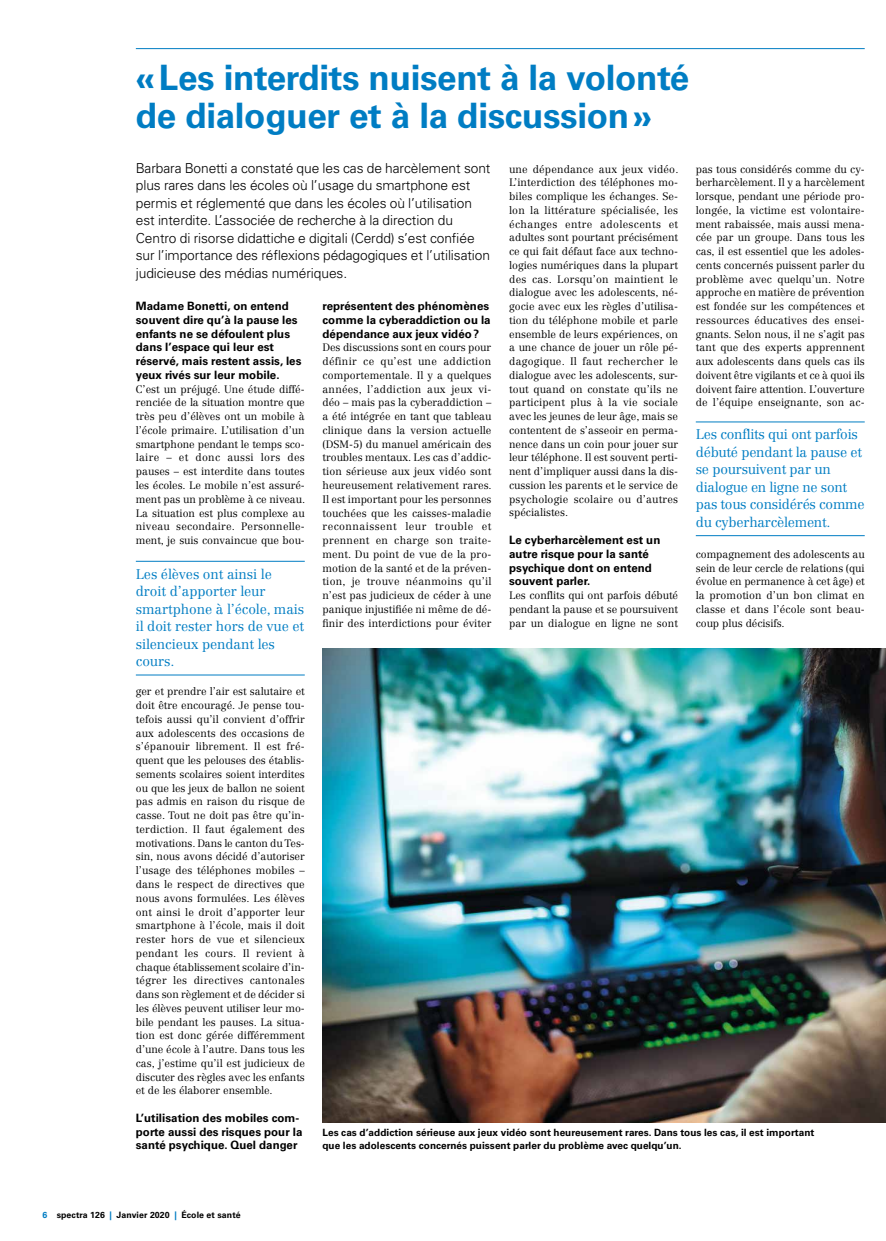
<style>
.page{position:relative;width:886px;height:1241px;background:#fff}
.page>*{position:absolute;margin:0;border:0;box-sizing:border-box;transform-origin:0 0}
.t1{font:700 35px/37.5px "Univers LT Std";letter-spacing:-.01em;color:#007dc3}
.t2{font:300 13.75px/17.5px "Univers LT Std";letter-spacing:-.005em;color:#000}
.t3{font:300 13.75px/17.5px "Centennial LT Std";letter-spacing:-.015em;color:#007dc3}
.t4{font:700 11.5px/13.8px "Univers LT Std";letter-spacing:.005em;color:#000}
.t5{font:300 10.62px/13.8px "Centennial LT Std";color:#000;text-align:justify}
.t6{font:700 10px/13.8px "Univers LT Std";letter-spacing:.005em;color:#000}
.t7{font:700 8.75px "Univers LT Std";letter-spacing:.01em;color:#000}
.s1{color:#007dc3}
</style>
<div class="page">
<hr style="left:136px;top:48px;width:729px;height:1px;background:#007dc3">
<hr style="left:136px;top:561px;width:169px;height:1px;background:#007dc3">
<hr style="left:136px;top:674px;width:169px;height:1px;background:#007dc3">
<hr style="left:696px;top:421px;width:169px;height:1px;background:#007dc3">
<hr style="left:696px;top:535px;width:169px;height:1px;background:#007dc3">
<img style="left:322px;top:648px;width:564px;height:473px">
<h1 class="t1" style="left:136px;top:59px;width:555px">«Les interdits nuisent à la volonté de dialoguer et à la discussion»</h1>
<p class="t2" style="left:136px;top:159px;width:356px">Barbara Bonetti a constaté que les cas de harcèlement sont plus rares dans les écoles où l’usage du smartphone est permis et réglementé que dans les écoles où l’utilisation est interdite. L’associée de recherche à la direction du Centro di risorse didattiche e digitali (Cerdd) s’est confiée sur l’importance des réflexions pédagogiques et l’utilisation judicieuse des médias numériques.</p>
<p class="t4" style="left:136px;top:299px;width:167px">Madame Bonetti, on entend souvent dire qu’à la pause les enfants ne se défoulent plus dans l’espace qui leur est réservé, mais restent assis, les yeux rivés sur leur mobile.</p>
<p class="t5" style="left:136px;top:382px;width:171px">C’est un préjugé. Une étude diffé&shy;renciée de la situation montre que très peu d’élèves ont un mobile à l’école primaire. L’utilisation d’un smartphone pendant le temps sco&shy;laire – et donc aussi lors des pauses – est interdite dans toutes les écoles. Le mobile n’est assuré&shy;ment pas un problème à ce niveau.<br>La situation est plus complexe au niveau secondaire. Personnelle&shy;ment, je suis convaincue que bou-</p>
<p class="t5" style="left:509px;top:162px;width:171px">une dépendance aux jeux vidéo.<br>L’interdiction des téléphones mo&shy;biles complique les échanges. Se&shy;lon la littérature spécialisée, les échanges entre adolescents et adultes sont pourtant précisément ce qui fait défaut face aux techno&shy;logies numériques dans la plupart des cas. Lorsqu’on maintient le dialogue avec les adolescents, né&shy;gocie avec eux les règles d’utilisa&shy;tion du téléphone mobile et parle ensemble de leurs expériences, on a une chance de jouer un rôle pé&shy;dagogique. Il faut rechercher le dialogue avec les adolescents, sur&shy;tout quand on constate qu’ils ne participent plus à la vie sociale avec les jeunes de leur âge, mais se contentent de s’asseoir en perma&shy;nence dans un coin pour jouer sur leur téléphone. Il est souvent perti&shy;nent d’impliquer aussi dans la dis&shy;cussion les parents et le service de psychologie scolaire ou d’autres spécialistes.</p>
<p class="t4" style="left:509px;top:533px;width:153px">Le cyberharcèlement est un autre risque pour la santé psychique dont on entend souvent parler.</p>
<p class="t5" style="left:509px;top:588px;width:170px">Les conflits qui ont parfois débuté pendant la pause et se poursuivent par un dialogue en ligne ne sont</p>
<p class="t5" style="left:696px;top:162px;width:170px">pas tous considérés comme du cy&shy;berharcèlement. Il y a harcèlement lorsque, pendant une période pro&shy;longée, la victime est volontaire&shy;ment rabaissée, mais aussi mena&shy;cée par un groupe. Dans tous les cas, il est essentiel que les adoles&shy;cents concernés puissent parler du problème avec quelqu’un. Notre approche en matière de prévention est fondée sur les compétences et ressources éducatives des ensei&shy;gnants. Selon nous, il ne s’agit pas tant que des experts apprennent aux adolescents dans quels cas ils doivent être vigilants et ce à quoi ils doivent faire attention. L’ouverture de l’équipe enseignante, son ac-</p>
<p class="t4" style="left:322px;top:299px;width:170px">représentent des phénomènes comme la cyberaddiction ou la dépendance aux jeux vidéo?</p>
<p class="t5" style="left:322px;top:341px;width:171px">Des discussions sont en cours pour définir ce qu’est une addiction comportementale. Il y a quelques années, l’addiction aux jeux vi&shy;déo – mais pas la cyberaddiction – a été intégrée en tant que tableau clinique dans la version actuelle (DSM-5) du manuel américain des troubles mentaux. Les cas d’addic&shy;tion sérieuse aux jeux vidéo sont heureusement relativement rares.<br>Il est important pour les personnes touchées que les caisses-maladie reconnaissent leur trouble et prennent en charge son traite&shy;ment. Du point de vue de la pro&shy;motion de la santé et de la préven&shy;tion, je trouve néanmoins qu’il n’est pas judicieux de céder à une panique injustifiée ni même de dé&shy;finir des interdictions pour éviter</p>
<p class="t3" style="left:696px;top:425px;width:170px">Les conflits qui ont parfois débuté pendant la pause et se poursuivent par un dialogue en ligne ne sont pas tous considérés comme du cyberharcèlement.</p>
<p class="t5" style="left:696px;top:547px;width:170px">compagnement des adolescents au sein de leur cercle de relations (qui évolue en permanence à cet âge) et la promotion d’un bon climat en classe et dans l’école sont beau&shy;coup plus décisifs.</p>
<p class="t3" style="left:136px;top:565px;width:170px">Les élèves ont ainsi le droit d’apporter leur smartphone à l’école, mais il doit rester hors de vue et silencieux pendant les cours.</p>
<p class="t5" style="left:136px;top:684px;width:171px">ger et prendre l’air est salutaire et doit être encouragé. Je pense tou&shy;tefois aussi qu’il convient d’offrir aux adolescents des occasions de s’épanouir librement. Il est fré&shy;quent que les pelouses des établis&shy;sements scolaires soient interdites ou que les jeux de ballon ne soient pas admis en raison du risque de casse. Tout ne doit pas être qu’in&shy;terdiction. Il faut également des motivations. Dans le canton du Tes&shy;sin, nous avons décidé d’autoriser l’usage des téléphones mobiles – dans le respect de directives que nous avons formulées. Les élèves ont ainsi le droit d’apporter leur smartphone à l’école, mais il doit rester hors de vue et silencieux pendant les cours. Il revient à chaque établissement scolaire d’in&shy;tégrer les directives cantonales dans son règlement et de décider si les élèves peuvent utiliser leur mo&shy;bile pendant les pauses. La situa&shy;tion est donc gérée différemment d’une école à l’autre. Dans tous les cas, j’estime qu’il est judicieux de discuter des règles avec les enfants et de les élaborer ensemble.</p>
<p class="t4" style="left:136px;top:1110px;width:168px">L’utilisation des mobiles com&shy;porte aussi des risques pour la santé psychique. Quel danger</p>
<p class="t6" style="left:322px;top:1125px;width:493px">Les cas d’addiction sérieuse aux jeux vidéo sont heureusement rares. Dans tous les cas, il est important que les adolescents concernés puissent parler du problème avec quelqu’un.</p>
<p class="t7" style="left:43px;top:1209px;width:199px"><span class="s1">6</span> spectra 126 <span class="s1">|</span> Janvier 2020 <span class="s1">|</span> École et santé</p>
</div>
